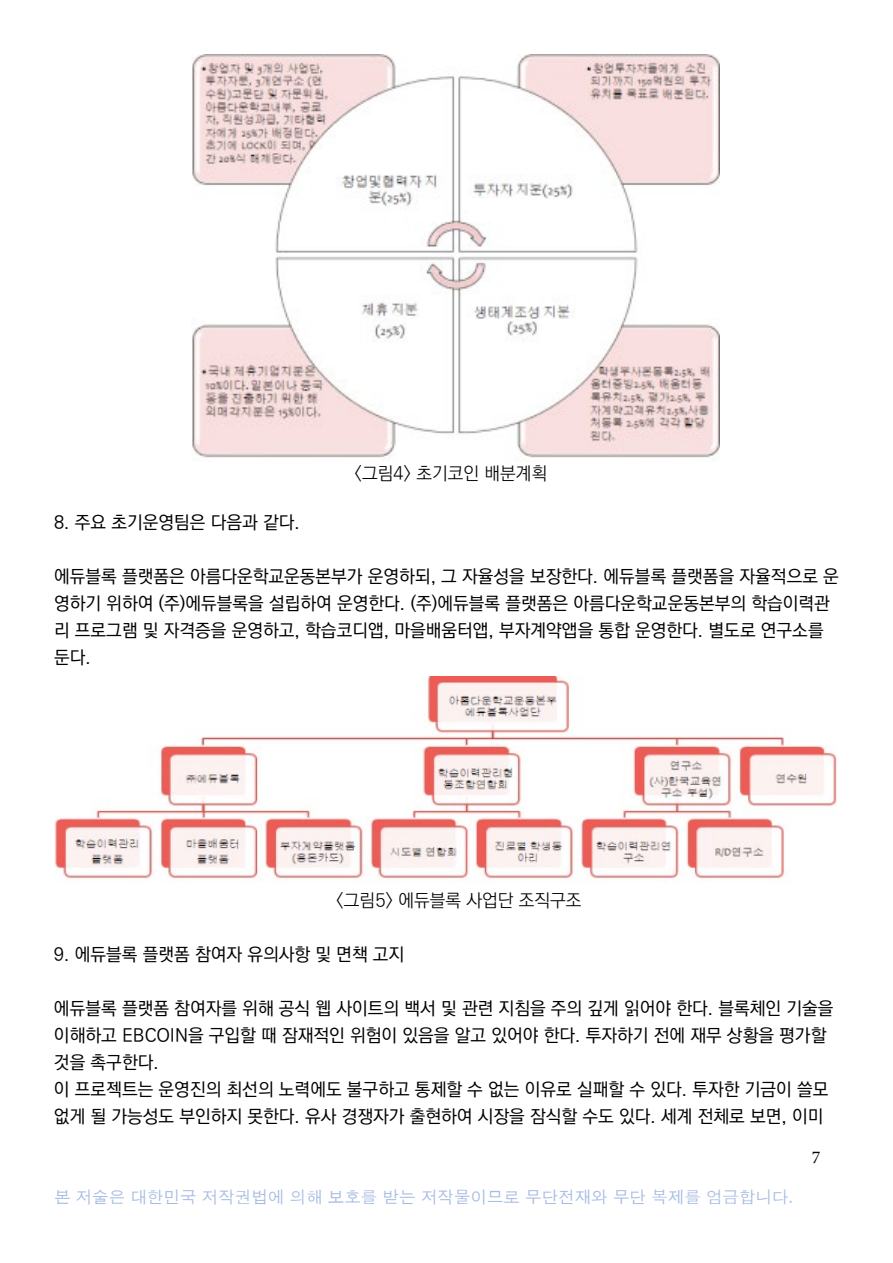
<style>
.page{position:relative;width:893px;height:1263px;background:#fff}
.page>*{position:absolute;margin:0;border:0;box-sizing:border-box;transform-origin:0 0}
.t1{font:500 18px/27px "Ko Pub Dotum";color:#000}
.t2{font:300 18px "Ko Pub Dotum";color:#000}
.t3{font:18px "Minion Pro";color:#000}
.t4{font:16.5px "Apple Gothic";color:#a7bce2}
</style>
<div class="page">
<img style="left:54px;top:676px;width:782px;height:206px">
<img style="left:192px;top:54px;width:528px;height:406px">
<p class="t2" style="left:354px;top:464px;width:194px">&lt;그림4&gt; 초기코인 배분계획</p>
<p class="t1" style="left:54px;top:510px;width:247px">8. 주요 초기운영팀은 다음과 같다.</p>
<p class="t1" style="left:54px;top:564px;width:786px">에듀블록 플랫폼은 아름다운학교운동본부가 운영하되, 그 자율성을 보장한다. 에듀블록 플랫폼을 자율적으로 운 영하기 위하여 (주)에듀블록을 설립하여 운영한다. (주)에듀블록 플랫폼은 아름다운학교운동본부의 학습이력관 리 프로그램 및 자격증을 운영하고, 학습코디앱, 마을배움터앱, 부자계약앱을 통합 운영한다. 별도로 연구소를 둔다.</p>
<p class="t2" style="left:336px;top:891px;width:247px">&lt;그림5&gt; 에듀블록 사업단 조직구조</p>
<p class="t1" style="left:54px;top:942px;width:352px">9. 에듀블록 플랫폼 참여자 유의사항 및 면책 고지</p>
<p class="t1" style="left:54px;top:996px;width:781px">에듀블록 플랫폼 참여자를 위해 공식 웹 사이트의 백서 및 관련 지침을 주의 깊게 읽어야 한다. 블록체인 기술을 이해하고 EBCOIN을 구입할 때 잠재적인 위험이 있음을 알고 있어야 한다. 투자하기 전에 재무 상황을 평가할 것을 촉구한다.<br>이 프로젝트는 운영진의 최선의 노력에도 불구하고 통제할 수 없는 이유로 실패할 수 있다. 투자한 기금이 쓸모 없게 될 가능성도 부인하지 못한다. 유사 경쟁자가 출현하여 시장을 잠식할 수도 있다. 세계 전체로 보면, 이미</p>
<p class="t3" style="left:812px;top:1145px;width:10px">7</p>
<p class="t4" style="left:54px;top:1187px;width:742px">본 저술은 대한민국 저작권법에 의해 보호를 받는 저작물이므로 무단전재와 무단 복제를 엄금합니다.</p>
</div>
